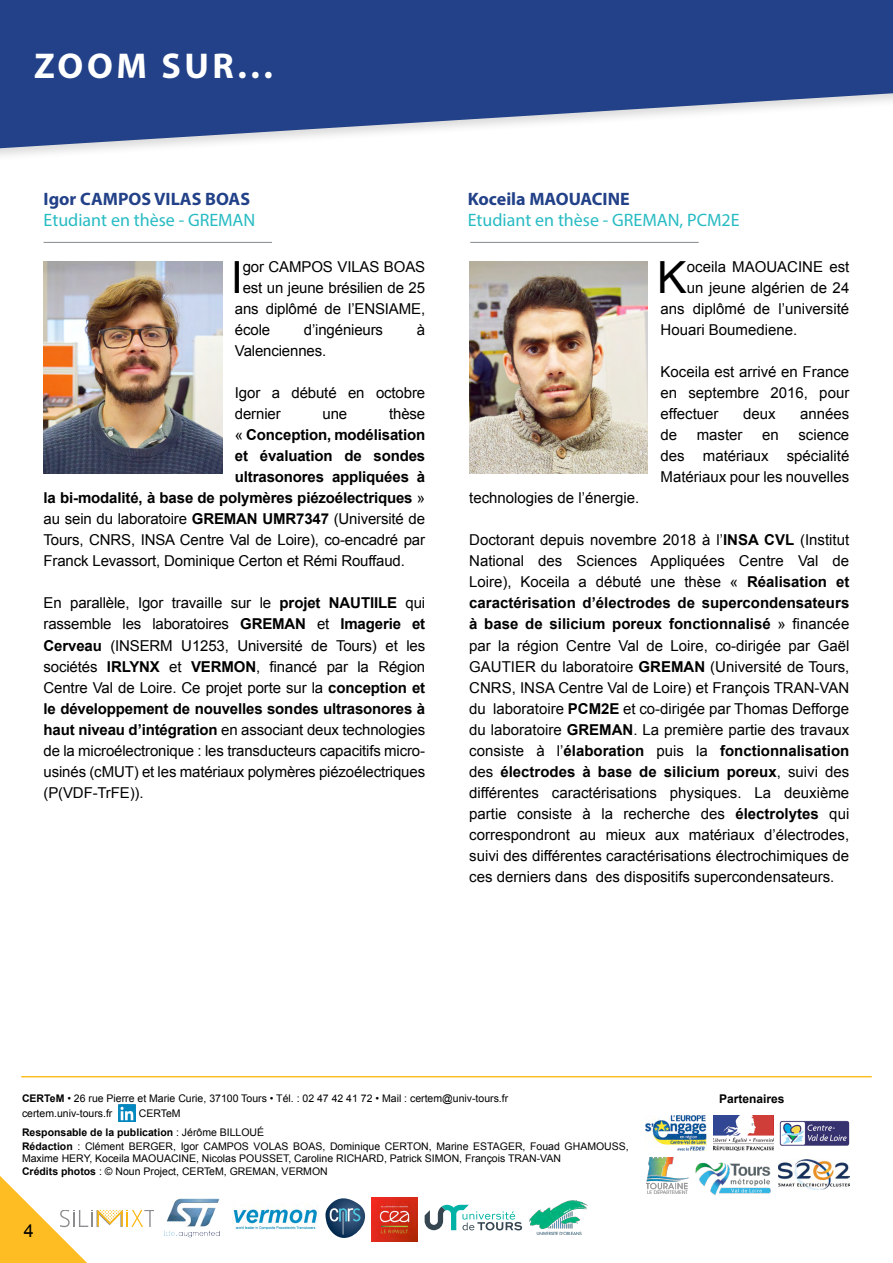
<style>
.page{position:relative;width:893px;height:1263px;background:#fff}
.page>*{position:absolute;margin:0;border:0;box-sizing:border-box;transform-origin:0 0}
.t1{font:44.4px "Arial";color:#000}
.t2{font:700 36px "Myriad Pro";letter-spacing:.1em;color:#fff}
.t3{font:18px "Myriad Pro";color:#27bbc3}
.t4{font:700 18px "Myriad Pro";color:#224188}
.t5{font:18px "Arial";color:#000}
.t6{font:15px/21px "Arial";letter-spacing:-.01em;color:#000;text-align:justify}
.t7{font:700 15px "Arial";letter-spacing:-.01em;color:#000}
.t8{font:700 12px "Arial";color:#000}
.t9{font:10.5px/12.6px "Arial";color:#000}
.t10{font:700 10.5px/19.5px "Arial";color:#000}
.s1{font-weight:400}
.s2{font-weight:700}
</style>
<div class="page">
<hr style="left:21px;top:1076px;width:851px;height:1px;background:#febe23">
<img style="left:695px;top:1162px;width:76px;height:33px">
<img style="left:778px;top:1159px;width:71px;height:30px">
<img style="left:647px;top:1158px;width:42px;height:35px">
<img style="left:713px;top:1115px;width:60px;height:36px">
<img style="left:779px;top:1121px;width:70px;height:24px">
<img style="left:646px;top:1115px;width:60px;height:36px">
<img style="left:372px;top:1198px;width:46px;height:44px">
<img style="left:529px;top:1201px;width:59px;height:34px">
<img style="left:233px;top:1205px;width:86px;height:25px">
<svg style="left:325px;top:1198px;width:40px;height:40px"></svg>
<img style="left:164px;top:1198px;width:56px;height:40px">
<svg style="left:425px;top:1205px;width:97px;height:25px"></svg>
<img style="left:118px;top:1105px;width:17px;height:17px">
<svg style="left:0;top:1176px;width:153px;height:87px"></svg>
<svg style="left:0;top:0;width:893px;height:148px;background:#49629c"></svg>
<hr style="left:44px;top:242px;width:228px;height:1px;background:#878a8d">
<hr style="left:470px;top:242px;width:229px;height:1px;background:#878a8d">
<img style="left:44px;top:261px;width:178px;height:212px">
<img style="left:469px;top:261px;width:179px;height:212px">
<h2 class="t2" style="left:34px;top:42px;width:240px">ZOOM SUR...</h2>
<p class="t4" style="left:44px;top:187px;width:208px">Igor CAMPOS VILAS BOAS</p>
<p class="t3" style="left:44px;top:209px;width:213px">Etudiant en thèse - GREMAN</p>
<h1 class="t1" style="left:231px;top:249px;width:14px">I</h1>
<p class="t6" style="left:243px;top:257px;width:184px">gor CAMPOS VILAS BOAS</p>
<p class="t6" style="left:243px;top:278px;width:184px">est un jeune brésilien de 25</p>
<p class="t6" style="left:235px;top:299px;width:192px">ans diplômé de l’ENSIAME,</p>
<p class="t6" style="left:235px;top:320px;width:37px">école</p>
<p class="t6" style="left:304px;top:320px;width:81px">d’ingénieurs</p>
<p class="t6" style="left:417px;top:320px;width:10px">à</p>
<p class="t6" style="left:235px;top:341px;width:93px">Valenciennes.</p>
<p class="t6" style="left:235px;top:383px;width:192px">Igor a débuté en octobre dernier</p>
<p class="t6" style="left:323px;top:404px;width:26px">une</p>
<p class="t6" style="left:389px;top:404px;width:38px">thèse</p>
<p class="t7" style="left:235px;top:425px;width:192px"><span class="s1">«</span> Conception, modélisation</p>
<p class="t7" style="left:235px;top:446px;width:192px">et évaluation de sondes</p>
<p class="t7" style="left:235px;top:467px;width:192px">ultrasonores appliquées à</p>
<p class="t7" style="left:44px;top:488px;width:383px">la bi-modalité, à base de polymères piézoélectriques <span class="s1">»</span></p>
<p class="t6" style="left:44px;top:509px;width:383px">au sein du laboratoire <span class="s2">GREMAN UMR7347</span> (Université de</p>
<p class="t6" style="left:44px;top:530px;width:383px">Tours, CNRS, INSA Centre Val de Loire), co-encadré par</p>
<p class="t6" style="left:44px;top:551px;width:363px">Franck Levassort, Dominique Certon et Rémi Rouffaud.</p>
<p class="t6" style="left:44px;top:593px;width:383px">En parallèle, Igor travaille sur le <span class="s2">projet NAUTIILE</span> qui rassemble les laboratoires <span class="s2">GREMAN</span> et <span class="s2">Imagerie et Cerveau</span> (INSERM U1253, Université de Tours) et les sociétés <span class="s2">IRLYNX</span> et <span class="s2">VERMON</span>, financé par la Région Centre Val de Loire. Ce projet porte sur la <span class="s2">conception et le développement de nouvelles sondes ultrasonores à haut niveau d’intégration</span> en associant deux technologies de la microélectronique : les transducteurs capacitifs micro&shy;usinés (cMUT) et les matériaux polymères piézoélectriques (P(VDF-TrFE)).</p>
<p class="t4" style="left:468px;top:187px;width:164px">Koceila MAOUACINE</p>
<p class="t3" style="left:468px;top:209px;width:273px">Etudiant en thèse - GREMAN, PCM2E</p>
<h1 class="t1" style="left:657px;top:249px;width:31px">K</h1>
<p class="t6" style="left:687px;top:257px;width:164px">oceila MAOUACINE est</p>
<p class="t6" style="left:687px;top:278px;width:164px">un jeune algérien de 24</p>
<p class="t6" style="left:660px;top:299px;width:190px">ans diplômé de l’université</p>
<p class="t6" style="left:660px;top:320px;width:138px">Houari Boumediene.</p>
<p class="t6" style="left:660px;top:362px;width:190px">Koceila est arrivé en France en septembre 2016, pour effectuer</p>
<p class="t6" style="left:743px;top:404px;width:34px">deux</p>
<p class="t6" style="left:800px;top:404px;width:51px">années</p>
<p class="t6" style="left:660px;top:425px;width:18px">de</p>
<p class="t6" style="left:697px;top:425px;width:47px">master</p>
<p class="t6" style="left:762px;top:425px;width:18px">en</p>
<p class="t6" style="left:660px;top:425px;width:190px;text-indent:138px">science des matériaux spécialité Matériaux pour les nouvelles</p>
<p class="t6" style="left:469px;top:488px;width:172px">technologies de l’énergie.</p>
<p class="t6" style="left:469px;top:530px;width:382px">Doctorant depuis novembre 2018 à l’<span class="s2">INSA CVL</span> (Institut National des Sciences Appliquées Centre Val de Loire), Koceila a débuté une thèse « <span class="s2">Réalisation et caractérisation d’électrodes de supercondensateurs à base de silicium poreux fonctionnalisé</span> » financée par la région Centre Val de Loire, co-dirigée par Gaël GAUTIER du laboratoire <span class="s2">GREMAN</span> (Université de Tours, CNRS, INSA Centre Val de Loire) et François TRAN-VAN du laboratoire <span class="s2">PCM2E</span> et co-dirigée par Thomas Defforge du laboratoire <span class="s2">GREMAN</span>. La première partie des travaux consiste à l’<span class="s2">élaboration</span> puis la <span class="s2">fonctionnalisation </span>des <span class="s2">électrodes à base de silicium poreux</span>, suivi des différentes caractérisations physiques. La deuxième partie consiste à la recherche des <span class="s2">électrolytes</span> qui correspondront au mieux aux matériaux d’électrodes, suivi des différentes caractérisations électrochimiques de ces derniers dans des dispositifs supercondensateurs.</p>
<p class="t9" style="left:22px;top:1091px;width:488px;line-height:14.4px"><span class="s2">CERTeM</span> • 26 rue Pierre et Marie Curie, 37100 Tours • Tél. : 02 47 42 41 72 • Mail : certem@univ-tours.fr certem.univ-tours.fr</p>
<p class="t10" style="left:22px;top:1103px;width:244px;text-indent:117px"><span class="s1">CERTeM<br></span>Responsable de la publication <span class="s1">: Jérôme BILLOUÉ</span></p>
<p class="t9" style="left:22px;top:1140px;width:608px"><span class="s2">Rédaction</span> : Clément BERGER, Igor CAMPOS VOLAS BOAS, Dominique CERTON, Marine ESTAGER, Fouad GHAMOUSS,<br>Maxime HERY, Koceila MAOUACINE, Nicolas POUSSET, Caroline RICHARD, Patrick SIMON, François TRAN-VAN<br><span class="s2">Crédits photos</span> : © Noun Project, CERTeM, GREMAN, VERMON</p>
<p class="t5" style="left:24px;top:1219px;width:12px">4</p>
<p class="t8" style="left:719px;top:1091px;width:67px">Partenaires</p>
</div>
